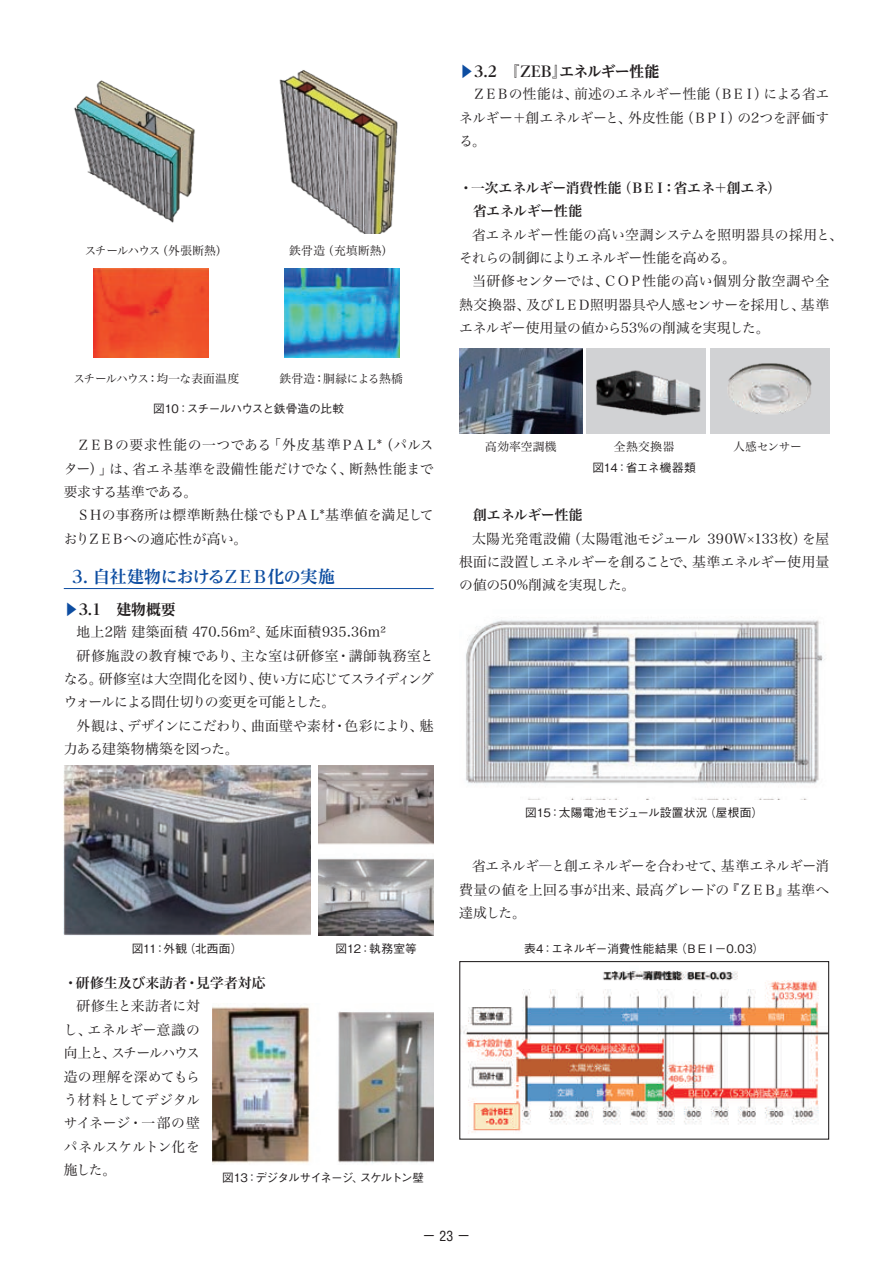
<style>
.page{position:relative;width:893px;height:1263px;background:#fff}
.page>*{position:absolute;margin:0;border:0;box-sizing:border-box;transform-origin:0 0}
.t1{font:700 16.95px "Reim Pro";letter-spacing:-.04em;color:#0d4da1}
.t2{font:700 expanded 14.85px "Reim Pro";letter-spacing:-.05em;color:#231f20}
.t3{font:13.8px/23.4px "Hira Min Pro W3";letter-spacing:-.015em;color:#231f20;text-align:justify}
.t4{font:13.8px/23.4px "Hira Min Pro W6";color:#231f20}
.t5{font:13.8px "Hira Min Pro W3";letter-spacing:-.045em;color:#231f20}
.t6{font:13.8px/23.4px "Hira Min Pro W3";letter-spacing:.005em;color:#231f20}
.t7{font:13.8px "Hira Min Pro W3";letter-spacing:.015em;color:#231f20}
.t8{font:13.8px "Hira Min Pro W3";letter-spacing:.04em;color:#231f20}
.t9{font:13.8px "Hira Min Pro W3";letter-spacing:-.08em;color:#231f20}
.t10{font:13.8px "Shin Go Pro";color:#231f20}
.t11{font:500 11.7px "Gothic BBB Pro";letter-spacing:-.025em;color:#231f20}
.t12{font:11.7px "Hira Min Pro W3";letter-spacing:.01em;color:#231f20}
.t13{font:500 11.7px "Gothic BBB Pro";letter-spacing:.005em;color:#231f20}
.t14{font:500 11.7px "Gothic BBB Pro";letter-spacing:-.08em;color:#231f20}
.t15{font:11.7px "Hira Min Pro W3";letter-spacing:-.04em;color:#231f20}
.t16{font:11.7px "Hira Min Pro W3";letter-spacing:-.065em;color:#231f20}
.s1{color:#0d4da1}
.s2{font-family:"Helvetica LT Std";font-stretch:condensed}
</style>
<div class="page">
<hr style="left:64px;top:588px;width:370px;height:1px;background:#0d4da1">
<img style="left:64px;top:765px;width:246px;height:170px">
<img style="left:319px;top:765px;width:115px;height:170px">
<img style="left:213px;top:1006px;width:221px;height:158px">
<img style="left:466px;top:620px;width:359px;height:179px">
<img style="left:461px;top:971px;width:366px;height:163px">
<div style="left:459px;top:961px;width:370px;height:179px;border:1px solid #231f20"></div>
<img style="left:459px;top:349px;width:124px;height:85px">
<div style="left:587px;top:349px;width:119px;height:85px;background:#d1d2d4"></div>
<img style="left:596px;top:370px;width:105px;height:46px">
<div style="left:710px;top:349px;width:119px;height:85px;background:#d1d2d4"></div>
<img style="left:728px;top:363px;width:84px;height:51px">
<img style="left:74px;top:80px;width:121px;height:143px">
<img style="left:94px;top:268px;width:114px;height:89px">
<img style="left:279px;top:70px;width:119px;height:164px">
<img style="left:285px;top:268px;width:115px;height:89px">
<p class="t16" style="left:85px;top:241px;width:144px">スチールハウス（外張断熱）</p>
<p class="t12" style="left:289px;top:241px;width:106px">鉄骨造（充填断熱）</p>
<p class="t15" style="left:74px;top:368px;width:167px">スチールハウス：均一な表面温度</p>
<p class="t12" style="left:279px;top:368px;width:125px">鉄骨造：胴縁による熱橋</p>
<p class="t11" style="left:153px;top:399px;width:192px">図10：スチールハウスと鉄骨造の比較</p>
<p class="t3" style="left:64px;top:432px;width:371px;text-indent:13px">ＺＥＢの要求性能の一つである「外皮基準ＰＡＬ*（パルスター）」は、省エネ基準を設備性能だけでなく、断熱性能まで要求する基準である。</p>
<p class="t6" style="left:64px;top:502px;width:371px;text-indent:13px">ＳＨの事務所は標準断熱仕様でもＰＡＬ*基準値を満足しておりＺＥＢへの適応性が高い。</p>
<p class="t1" style="left:72px;top:562px;width:264px">3．自社建物におけるＺＥＢ化の実施</p>
<p class="t2" style="left:64px;top:597px;width:114px"><span class="s1">▶</span>3.1　建物概要</p>
<p class="t7" style="left:77px;top:620px;width:311px">地上2階 建築面積 470.56m²、延床面積935.36m²</p>
<p class="t8" style="left:77px;top:644px;width:359px">研修施設の教育棟であり、主な室は研修室・講師執務室と</p>
<p class="t5" style="left:64px;top:667px;width:371px">なる。研修室は大空間化を図り、使い方に応じてスライディング</p>
<p class="t9" style="left:64px;top:690px;width:273px">ウォールによる間仕切りの変更を可能とした。</p>
<p class="t3" style="left:77px;top:713px;width:359px">外観は、デザインにこだわり、曲面壁や素材・色彩により、魅</p>
<p class="t5" style="left:64px;top:737px;width:177px">力ある建築物構築を図った。</p>
<p class="t11" style="left:132px;top:939px;width:112px">図11：外観（北西面）</p>
<p class="t11" style="left:336px;top:939px;width:83px">図12：執務室等</p>
<p class="t4" style="left:64px;top:970px;width:203px">・研修生及び来訪者・見学者対応</p>
<p class="t3" style="left:64px;top:993px;width:138px;text-indent:13px">研修生と来訪者に対し、エネルギー意識の向上と、スチールハウス造の理解を深めてもらう材料としてデジタルサイネージ・一部の壁パネルスケルトン化を施した。</p>
<p class="t14" style="left:222px;top:1168px;width:203px">図13：デジタルサイネージ、スケルトン壁</p>
<p class="t2" style="left:459px;top:59px;width:202px"><span class="s1">▶</span>3.2　『ＺＥＢ』エネルギー性能</p>
<p class="t3" style="left:459px;top:81px;width:371px;text-indent:13px">ＺＥＢの性能は、前述のエネルギー性能（ＢＥＩ）による省エネルギー＋創エネルギーと、外皮性能（ＢＰＩ）の2つを評価する。</p>
<p class="t4" style="left:459px;top:175px;width:323px">・一次エネルギー消費性能（ＢＥＩ：省エネ＋創エネ）　省エネルギー性能</p>
<p class="t3" style="left:459px;top:221px;width:385px;text-indent:13px">省エネルギー性能の高い空調システムを照明器具の採用と、それらの制御によりエネルギー性能を高める。</p>
<p class="t3" style="left:459px;top:268px;width:371px;text-indent:13px">当研修センターでは、ＣＯＰ性能の高い個別分散空調や全熱交換器、及びＬＥＤ照明器具や人感センサーを採用し、基準エネルギー使用量の値から53%の削減を実現した。</p>
<p class="t12" style="left:485px;top:437px;width:73px">高効率空調機</p>
<p class="t12" style="left:614px;top:437px;width:62px">全熱交換器</p>
<p class="t12" style="left:733px;top:437px;width:70px">人感センサー</p>
<p class="t11" style="left:592px;top:458px;width:105px">図14：省エネ機器類</p>
<p class="t4" style="left:459px;top:502px;width:125px">　創エネルギー性能</p>
<p class="t3" style="left:459px;top:525px;width:371px;text-indent:13px">太陽光発電設備（太陽電池モジュール 390W×133枚）を屋根面に設置しエネルギーを創ることで、基準エネルギー使用量の値の50%削減を実現した。</p>
<p class="t13" style="left:525px;top:803px;width:239px">図15：太陽電池モジュール設置状況（屋根面）</p>
<p class="t3" style="left:459px;top:853px;width:371px;text-indent:13px">省エネルギ―と創エネルギーを合わせて、基準エネルギー消費量の値を上回る事が出来、最高グレードの『ＺＥＢ』基準へ達成した。</p>
<p class="t11" style="left:524px;top:939px;width:241px">表4：エネルギー消費性能結果（ＢＥＩ－0.03）</p>
<p class="t10" style="left:422px;top:1224px;width:50px">−<span class="s2">23</span>−</p>
</div>
